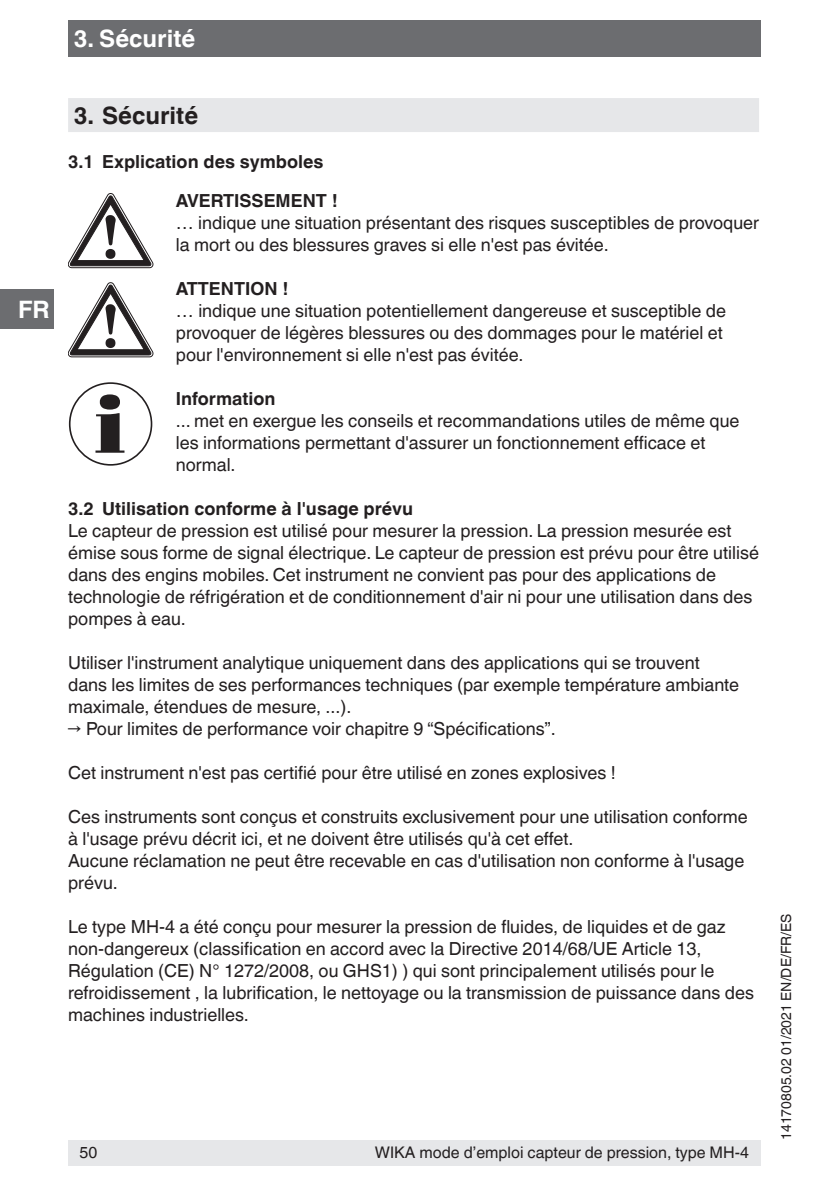
<style>
.page{position:relative;width:840px;height:1191px;background:#fff}
.page>*{position:absolute;margin:0;border:0;box-sizing:border-box;transform-origin:0 0}
.t1{font:700 24px "Helvetica World";color:#fff}
.t2{font:700 24px "Helvetica World";color:#231f20}
.t3{font:18px/22px "Helvetica World";color:#231f20}
.t4{font:700 18px/39.6px "Helvetica World";color:#231f20}
.t5{font:16px "Helvetica World";color:#231f20}
.t6{font:14px "Helvetica World";color:#231f20}
</style>
<div class="page">
<div style="left:68px;top:1140px;width:692px;height:25px;background:#e6e7e9"></div>
<div style="left:0;top:289px;width:54px;height:40px;background:#6c6d70"></div>
<div style="left:68px;top:20px;width:692px;height:37px;background:#6c6d70"></div>
<div style="left:68px;top:98px;width:690px;height:34px;background:#e6e7e9"></div>
<svg style="left:68px;top:193px;width:85px;height:75px"></svg>
<svg style="left:68px;top:282px;width:85px;height:75px"></svg>
<svg style="left:95px;top:394px;width:29px;height:59px"></svg>
<div style="left:69px;top:382px;width:83px;height:83px;border:2px solid #231f20;border-radius:50%"></div>
<h1 class="t1" style="left:74px;top:25px;width:123px">3. Sécurité</h1>
<h1 class="t1" style="left:18px;top:296px;width:33px">FR</h1>
<h1 class="t2" style="left:74px;top:101px;width:126px">3. Sécurité</h1>
<p class="t4" style="left:176px;top:142px;width:163px;text-indent:-108px">3.1 Explication des symboles<br>AVERTISSEMENT !</p>
<p class="t3" style="left:176px;top:212px;width:584px">… indique une situation présentant des risques susceptibles de provoquer la mort ou des blessures graves si elle n'est pas évitée.</p>
<p class="t4" style="left:176px;top:269px;width:114px">ATTENTION !</p>
<p class="t3" style="left:176px;top:300px;width:551px">… indique une situation potentiellement dangereuse et susceptible de provoquer de légères blessures ou des dommages pour le matériel et pour l'environnement si elle n'est pas évitée.</p>
<p class="t4" style="left:176px;top:379px;width:101px">Information</p>
<p class="t3" style="left:176px;top:410px;width:565px">... met en exergue les conseils et recommandations utiles de même que les informations permettant d'assurer un fonctionnement efficace et normal.</p>
<p class="t4" style="left:68px;top:489px;width:346px">3.2 Utilisation conforme à l'usage prévu</p>
<p class="t3" style="left:68px;top:520px;width:692px">Le capteur de pression est utilisé pour mesurer la pression. La pression mesurée est émise sous forme de signal électrique. Le capteur de pression est prévu pour être utilisé dans des engins mobiles. Cet instrument ne convient pas pour des applications de technologie de réfrigération et de conditionnement d'air ni pour une utilisation dans des pompes à eau.</p>
<p class="t3" style="left:68px;top:652px;width:672px">Utiliser l'instrument analytique uniquement dans des applications qui se trouvent dans les limites de ses performances techniques (par exemple température ambiante maximale, étendues de mesure, ...).</p>
<p class="t3" style="left:68px;top:718px;width:489px">→ Pour limites de performance voir chapitre 9 “Spécifications”.</p>
<p class="t3" style="left:68px;top:762px;width:549px">Cet instrument n'est pas certifié pour être utilisé en zones explosives !</p>
<p class="t3" style="left:68px;top:806px;width:680px">Ces instruments sont conçus et construits exclusivement pour une utilisation conforme à l'usage prévu décrit ici, et ne doivent être utilisés qu'à cet effet.<br>Aucune réclamation ne peut être recevable en cas d'utilisation non conforme à l'usage prévu.</p>
<p class="t3" style="left:68px;top:916px;width:687px">Le type MH-4 a été conçu pour mesurer la pression de fluides, de liquides et de gaz non-dangereux (classification en accord avec la Directive 2014/68/UE Article 13, Régulation (CE) N° 1272/2008, ou GHS1) ) qui sont principalement utilisés pour le refroidissement , la lubrification, le nettoyage ou la transmission de puissance dans des machines industrielles.</p>
<p class="t5" style="left:79px;top:1143px;width:19px">50</p>
<p class="t5" style="left:374px;top:1143px;width:375px">WIKA mode d’emploi capteur de pression, type MH-4</p>
<p class="t6" style="left:777px;top:1140px;width:228px;rotate:-90deg">14170805.02 01/2021 EN/DE/FR/ES</p>
</div>
